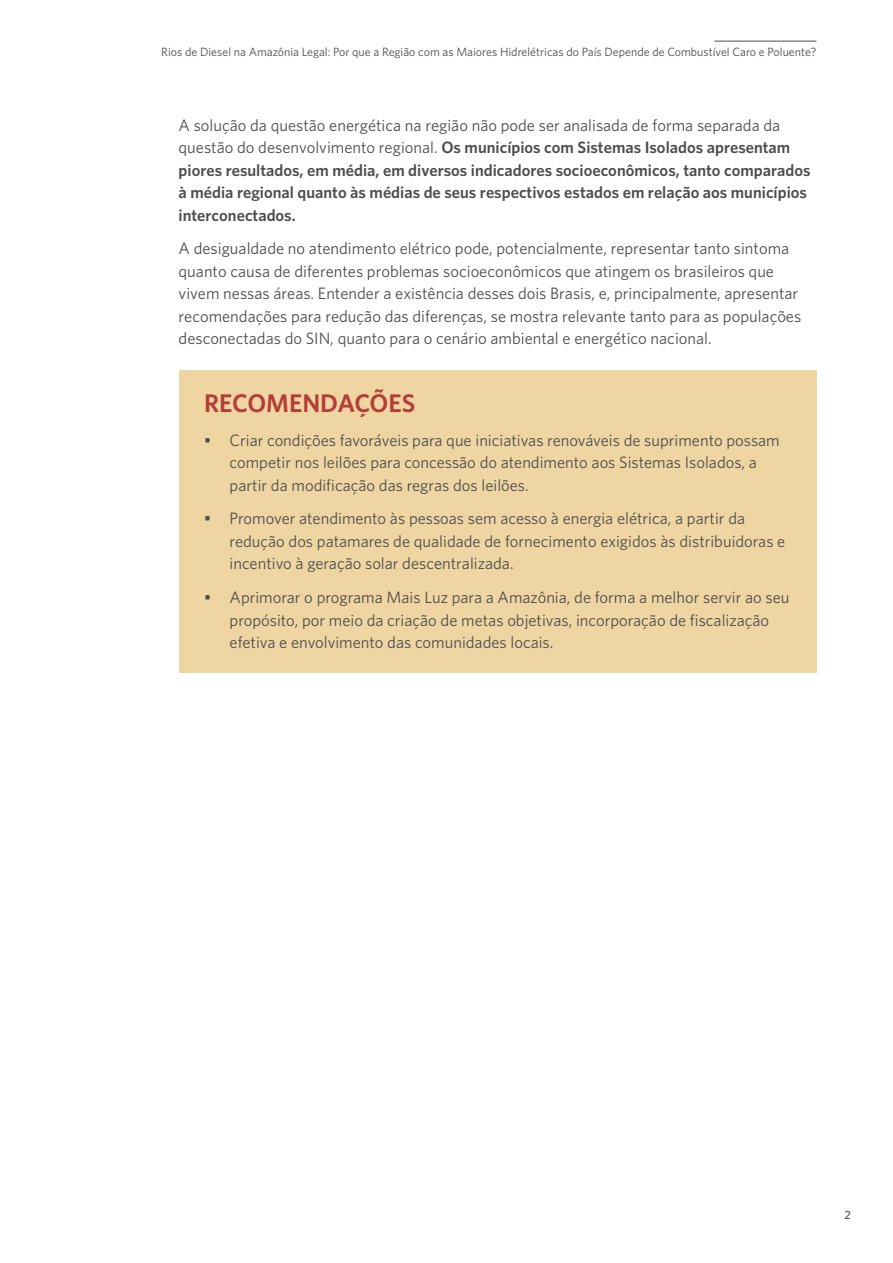
<style>
.page{position:relative;width:893px;height:1263px;background:#fff}
.page>*{position:absolute;margin:0;border:0;box-sizing:border-box;transform-origin:0 0}
.t1{font:600 25.5px "Whitney";color:#b63d37}
.t2{font:16.5px/22.5px "Whitney";color:#4d4d4f}
.t3{font:600 16.5px/22.5px "Whitney";color:#4d4d4f}
.t4{font:12px "Whitney";color:#4d4d4f}
.t5{font:500 12px "Whitney";color:#4d4d4f}
.s1{font-weight:400}
.s2{font-weight:500}
</style>
<div class="page">
<hr style="left:714px;top:41px;width:102px;height:1px;background:#4d4d4f">
<div style="left:179px;top:370px;width:637px;height:68px;background:#efd5a2"></div>
<div style="left:179px;top:411px;width:637px;height:104px;background:#efd5a2"></div>
<div style="left:179px;top:490px;width:637px;height:104px;background:#efd5a2"></div>
<div style="left:179px;top:569px;width:637px;height:104px;background:#efd5a2"></div>
<p class="t4" style="left:161px;top:44px;width:657px">Rios de Diesel na Amazônia Legal: Por que a Região com as Maiores Hidrelétricas do País Depende de Combustível Caro e Poluente?</p>
<p class="t3" style="left:179px;top:113px;width:633px"><span class="s1">A solução da questão energética na região não pode ser analisada de forma separada da questão do desenvolvimento regional.</span> Os municípios com Sistemas Isolados apresentam piores resultados, em média, em diversos indicadores socioeconômicos, tanto comparados à média regional quanto às médias de seus respectivos estados em relação aos municípios interconectados.</p>
<p class="t2" style="left:179px;top:237px;width:624px">A desigualdade no atendimento elétrico pode, potencialmente, representar tanto sintoma quanto causa de diferentes problemas socioeconômicos que atingem os brasileiros que vivem nessas áreas. Entender a existência desses dois Brasis, e, principalmente, apresentar recomendações para redução das diferenças, se mostra relevante tanto para as populações desconectadas do SIN, quanto para o cenário ambiental e energético nacional.</p>
<h1 class="t1" style="left:204px;top:386px;width:213px">RECOMENDAÇÕES</h1>
<p class="t2" style="left:230px;top:428px;width:552px;text-indent:-26px"><span class="s2">•</span> Criar condições favoráveis para que iniciativas renováveis de suprimento possam competir nos leilões para concessão do atendimento aos Sistemas Isolados, a partir da modificação das regras dos leilões.</p>
<p class="t2" style="left:230px;top:507px;width:557px;text-indent:-26px"><span class="s2">•</span> Promover atendimento às pessoas sem acesso à energia elétrica, a partir da redução dos patamares de qualidade de fornecimento exigidos às distribuidoras e incentivo à geração solar descentralizada.</p>
<p class="t2" style="left:230px;top:586px;width:561px;text-indent:-26px"><span class="s2">•</span> Aprimorar o programa Mais Luz para a Amazônia, de forma a melhor servir ao seu propósito, por meio da criação de metas objetivas, incorporação de fiscalização efetiva e envolvimento das comunidades locais.</p>
<p class="t5" style="left:844px;top:1207px;width:8px">2</p>
</div>
